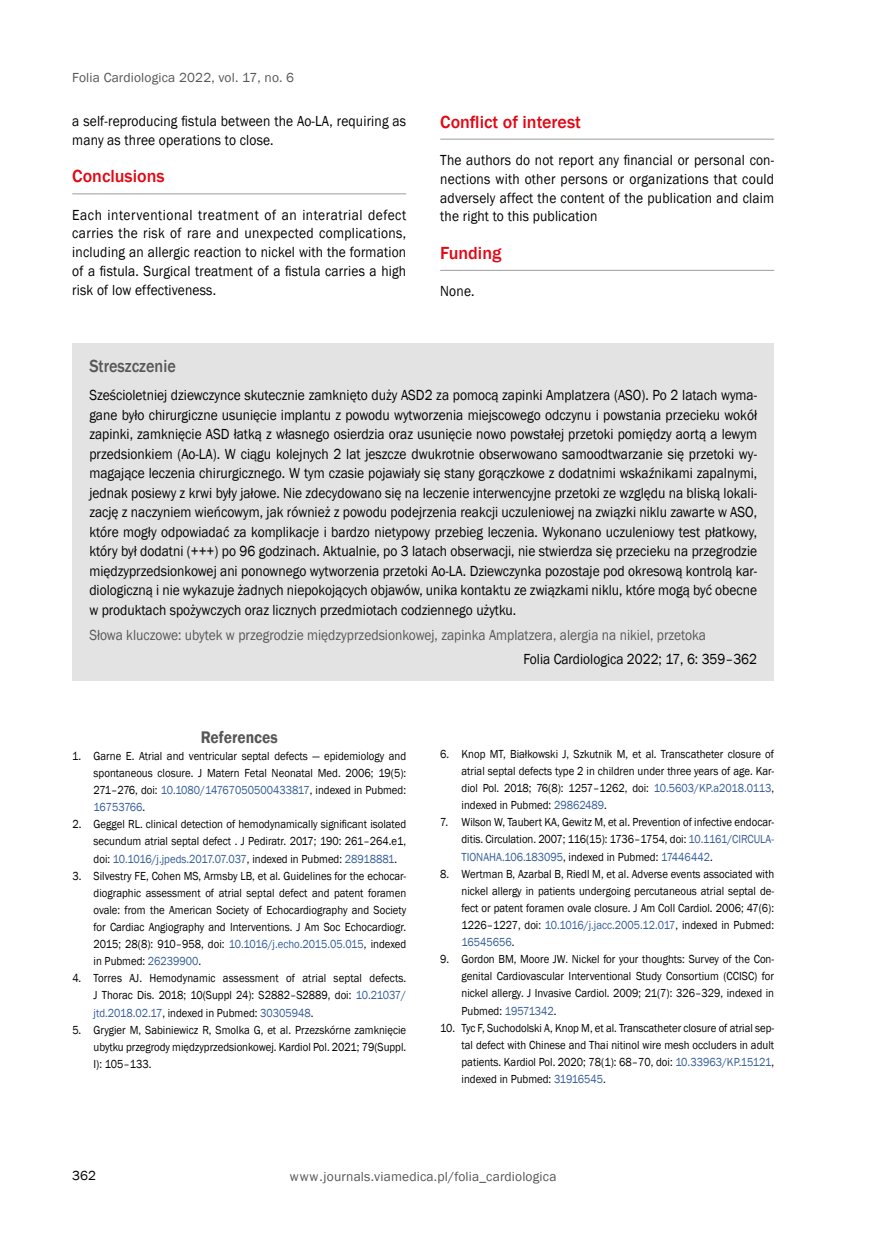
<style>
.page{position:relative;width:872px;height:1234px;background:#fff}
.page>*{position:absolute;margin:0;border:0;box-sizing:border-box;transform-origin:0 0}
.t1{font:500 18px "Franklin Gothic";color:#e30613}
.t2{font:500 18px "Franklin Gothic";color:#575756;scale:.9 1}
.t3{font:600 17.25px "Franklin Gothic";color:#575756;scale:.9 1}
.t4{font:15px/19.5px "Franklin Gothic";letter-spacing:.01em;color:#000;text-align:justify;scale:.9 1}
.t5{font:15px "Franklin Gothic";color:#575756;scale:.9 1}
.t6{font:13.5px "Franklin Gothic";letter-spacing:.01em;color:#575756}
.t7{font:13.5px "Franklin Gothic";color:#000}
.t8{font:12px/17.1px "Franklin Gothic";color:#000;text-align:justify;scale:.9 1}
.s1{color:#345c98}
</style>
<div class="page">
<hr style="left:72px;top:193px;width:334px;height:1px;background:#9d9d9c">
<hr style="left:440px;top:139px;width:334px;height:1px;background:#9d9d9c">
<hr style="left:440px;top:270px;width:334px;height:1px;background:#9d9d9c">
<div style="left:72px;top:342px;width:702px;height:338px;background:#e3e3e3"></div>
<p class="t6" style="left:72px;top:69px;width:223px">Folia Cardiologica 2022, vol. 17, no. 6</p>
<p class="t4" style="left:72px;top:112px;width:372px;line-height:18.8px">a self-reproducing fistula between the Ao-LA, requiring as many as three operations to close.</p>
<h1 class="t1" style="left:72px;top:165px;width:94px">Conclusions</h1>
<p class="t4" style="left:72px;top:205px;width:372px;line-height:18.8px">Each interventional treatment of an interatrial defect carries the risk of rare and unexpected complications, including an allergic reaction to nickel with the formation of a fistula. Surgical treatment of a fistula carries a high risk of low effectiveness.</p>
<h1 class="t1" style="left:440px;top:110px;width:142px">Conflict of interest</h1>
<p class="t4" style="left:440px;top:151px;width:372px;line-height:18.8px">The authors do not report any financial or personal con&shy;nections with other persons or organizations that could adversely affect the content of the publication and claim the right to this publication</p>
<h1 class="t1" style="left:440px;top:241px;width:63px">Funding</h1>
<p class="t4" style="left:440px;top:282px;width:40px">None.</p>
<h1 class="t2" style="left:89px;top:355px;width:98px">Streszczenie</h1>
<p class="t4" style="left:89px;top:386px;width:743px">Sześcioletniej dziewczynce skutecznie zamknięto duży ASD2 za pomocą zapinki Amplatzera (ASO). Po 2 latach wyma&shy;gane było chirurgiczne usunięcie implantu z powodu wytworzenia miejscowego odczynu i powstania przecieku wokół zapinki, zamknięcie ASD łatką z własnego osierdzia oraz usunięcie nowo powstałej przetoki pomiędzy aortą a lewym przedsionkiem (Ao-LA). W ciągu kolejnych 2 lat jeszcze dwukrotnie obserwowano samoodtwarzanie się przetoki wy&shy;magające leczenia chirurgicznego. W tym czasie pojawiały się stany gorączkowe z dodatnimi wskaźnikami zapalnymi, jednak posiewy z krwi były jałowe. Nie zdecydowano się na leczenie interwencyjne przetoki ze względu na bliską lokali&shy;zację z naczyniem wieńcowym, jak również z powodu podejrzenia reakcji uczuleniowej na związki niklu zawarte w ASO, które mogły odpowiadać za komplikacje i bardzo nietypowy przebieg leczenia. Wykonano uczuleniowy test płatkowy, który był dodatni (+++) po 96 godzinach. Aktualnie, po 3 latach obserwacji, nie stwierdza się przecieku na przegrodzie międzyprzedsionkowej ani ponownego wytworzenia przetoki Ao-LA. Dziewczynka pozostaje pod okresową kontrolą kar&shy;diologiczną i nie wykazuje żadnych niepokojących objawów, unika kontaktu ze związkami niklu, które mogą być obecne w produktach spożywczych oraz licznych przedmiotach codziennego użytku.</p>
<p class="t5" style="left:89px;top:625px;width:686px">Słowa kluczowe: ubytek w przegrodzie międzyprzedsionkowej, zapinka Amplatzera, alergia na nikiel, przetoka</p>
<p class="t4" style="left:523px;top:649px;width:261px">Folia Cardiologica 2022; 17, 6: 359–362</p>
<h2 class="t3" style="left:201px;top:726px;width:87px">References</h2>
<p class="t8" style="left:94px;top:747px;width:349px;text-indent:-21px">1. Garne E. Atrial and ventricular septal defects — epidemiology and spontaneous closure. J Matern Fetal Neonatal Med. 2006; 19(5):<br>271–276, doi: <span class="s1">10.1080/14767050500433817</span>, indexed in Pubmed:<br><span class="s1">16753766</span>.</p>
<p class="t8" style="left:94px;top:815px;width:349px;text-indent:-21px">2. Geggel RL. clinical detection of hemodynamically significant isolated secundum atrial septal defect . J Pediratr. 2017; 190: 261–264.e1, doi: <span class="s1">10.1016/j.jpeds.2017.07.037</span>, indexed in Pubmed: <span class="s1">28918881</span>.</p>
<p class="t8" style="left:94px;top:867px;width:349px;text-indent:-21px">3. Silvestry FE, Cohen MS, Armsby LB, et al. Guidelines for the echocar&shy;diographic assessment of atrial septal defect and patent foramen ovale: from the American Society of Echocardiography and Society for Cardiac Angiography and Interventions. J Am Soc Echocardiogr.<br>2015; 28(8): 910–958, doi: <span class="s1">10.1016/j.echo.2015.05.015</span>, indexed in Pubmed: <span class="s1">26239900</span>.</p>
<p class="t8" style="left:94px;top:969px;width:349px;text-indent:-21px">4. Torres AJ. Hemodynamic assessment of atrial septal defects.<br>J Thorac Dis. 2018; 10(Suppl 24): S2882–S2889, doi: <span class="s1">10.21037/ jtd.2018.02.17</span>, indexed in Pubmed: <span class="s1">30305948</span>.</p>
<p class="t8" style="left:94px;top:1021px;width:349px;text-indent:-21px">5. Grygier M, Sabiniewicz R, Smolka G, et al. Przezskórne zamknięcie ubytku przegrody międzyprzedsionkowej. Kardiol Pol. 2021; 79(Suppl.<br>I): 105–133.</p>
<p class="t8" style="left:461px;top:745px;width:349px;text-indent:-21px">6. Knop MT, Białkowski J, Szkutnik M, et al. Transcatheter closure of atrial septal defects type 2 in children under three years of age. Kar&shy;diol Pol. 2018; 76(8): 1257–1262, doi: <span class="s1">10.5603/KP.a2018.0113</span>, indexed in Pubmed: <span class="s1">29862489</span>.</p>
<p class="t8" style="left:461px;top:813px;width:349px;text-indent:-21px">7. Wilson W, Taubert KA, Gewitz M, et al. Prevention of infective endocar&shy;ditis. Circulation. 2007; 116(15): 1736–1754, doi: <span class="s1">10.1161/CIRCULA-TIONAHA.106.183095</span>, indexed in Pubmed: <span class="s1">17446442</span>.</p>
<p class="t8" style="left:461px;top:865px;width:349px;text-indent:-21px">8. Wertman B, Azarbal B, Riedl M, et al. Adverse events associated with nickel allergy in patients undergoing percutaneous atrial septal de&shy;fect or patent foramen ovale closure. J Am Coll Cardiol. 2006; 47(6):<br>1226–1227, doi: <span class="s1">10.1016/j.jacc.2005.12.017</span>, indexed in Pubmed:<br><span class="s1">16545656</span>.</p>
<p class="t8" style="left:461px;top:950px;width:349px;text-indent:-21px">9. Gordon BM, Moore JW. Nickel for your thoughts: Survey of the Con&shy;genital Cardiovascular Interventional Study Consortium (CCISC) for nickel allergy. J Invasive Cardiol. 2009; 21(7): 326–329, indexed in Pubmed: <span class="s1">19571342</span>.</p>
<p class="t8" style="left:461px;top:1019px;width:349px;text-indent:-21px">10. Tyc F, Suchodolski A, Knop M, et al. Transcatheter closure of atrial sep&shy;tal defect with Chinese and Thai nitinol wire mesh occluders in adult patients. Kardiol Pol. 2020; 78(1): 68–70, doi: <span class="s1">10.33963/KP.15121</span>, indexed in Pubmed: <span class="s1">31916545</span>.</p>
<p class="t7" style="left:72px;top:1166px;width:25px">362</p>
<p class="t6" style="left:290px;top:1168px;width:268px">www.journals.viamedica.pl/folia_cardiologica</p>
</div>
